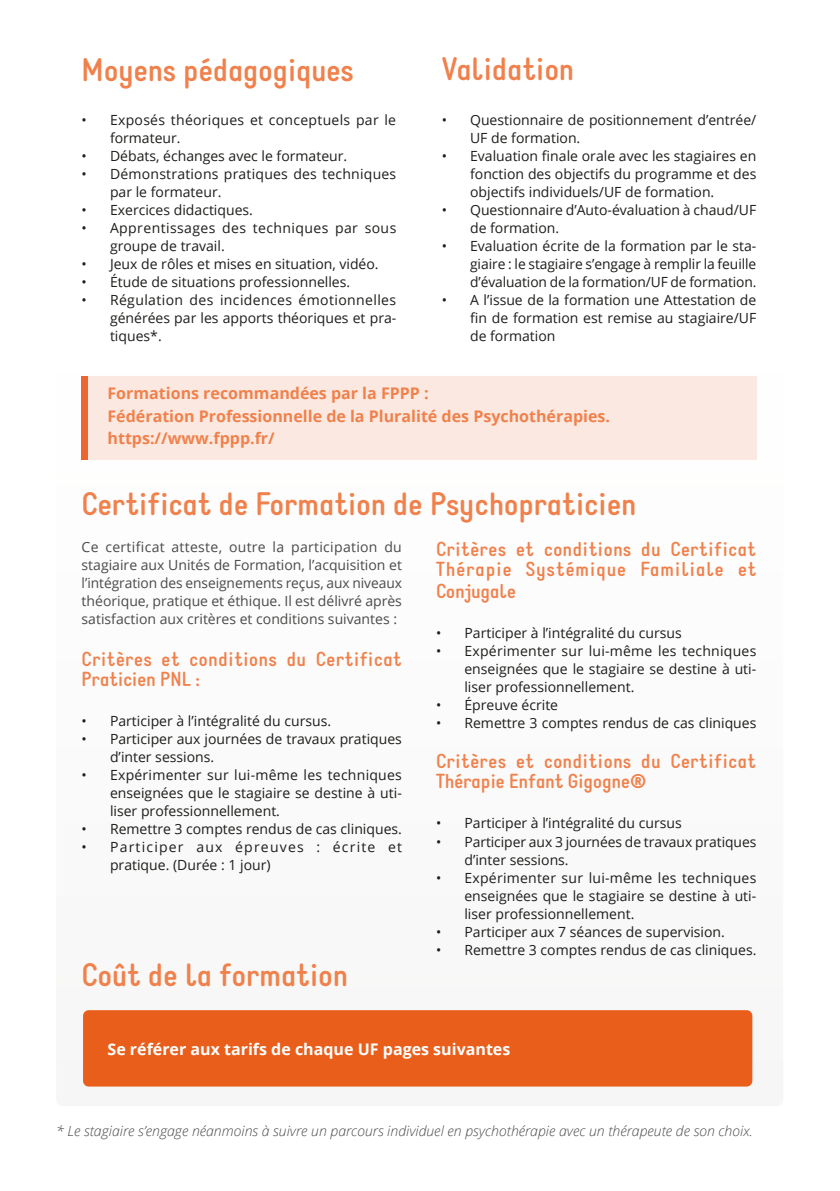
<style>
.page{position:relative;width:840px;height:1191px;background:#fff}
.page>*{position:absolute;margin:0;border:0;box-sizing:border-box;transform-origin:0 0}
.t1{font:700 32px "Static";color:#f0814c}
.t2{font:700 20px/20px "Static";letter-spacing:.025em;color:#f0814c}
.t3{font:700 20px "Static";color:#f0814c}
.t4{font:700 16px/22px "Open Sans";color:#f0814c}
.t5{font:700 16px "Open Sans";color:#fff}
.t6{font:14px/18px "Open Sans";color:#1d1d1b;text-align:justify}
.t7{font:14px/18px "Open Sans";color:#4a4a49;text-align:justify}
.t8{font:italic 300 14px "Open Sans";color:#4a4a49}
.t9{font:14px/18px "Open Sans";letter-spacing:.085em;color:#1d1d1b}
.t10{font:14px/18px "Open Sans";letter-spacing:.03em;color:#1d1d1b}
.t11{font:14px/18px "Open Sans";letter-spacing:.02em;color:#1d1d1b}
</style>
<div class="page">
<div style="left:83px;top:1010px;width:669px;height:76px;background:#e95e1b;border-radius:6px"></div>
<div style="left:82px;top:377px;width:6px;height:83px;background:#ec672f"></div>
<div style="left:88px;top:377px;width:668px;height:83px;background:#fbe9e1"></div>
<h1 class="t1" style="left:82px;top:51px;width:274px">Moyens pédagogiques</h1>
<p class="t11" style="left:110px;top:110px;width:287px;text-indent:-28px">• Exposés théoriques et conceptuels par le formateur.</p>
<p class="t6" style="left:82px;top:146px;width:267px">• Débats, échanges avec le formateur.</p>
<p class="t6" style="left:110px;top:164px;width:287px;text-indent:-28px">• Démonstrations pratiques des techniques par le formateur.</p>
<p class="t6" style="left:82px;top:200px;width:173px">• Exercices didactiques.</p>
<p class="t10" style="left:110px;top:218px;width:288px;text-indent:-28px">• Apprentissages des techniques par sous groupe de travail.</p>
<p class="t6" style="left:82px;top:254px;width:298px">• Jeux de rôles et mises en situation, vidéo.</p>
<p class="t6" style="left:82px;top:272px;width:270px">• Étude de situations professionnelles.</p>
<p class="t6" style="left:110px;top:290px;width:288px;text-indent:-28px">• Régulation des incidences émotionnelles générées par les apports théoriques et pra&shy;tiques*.</p>
<h1 class="t1" style="left:441px;top:49px;width:134px">Validation</h1>
<p class="t6" style="left:470px;top:110px;width:287px;text-indent:-28px">• Questionnaire de positionnement d’entrée/<br>UF de formation.</p>
<p class="t6" style="left:470px;top:146px;width:288px;text-indent:-28px">• Evaluation finale orale avec les stagiaires en fonction des objectifs du programme et des objectifs individuels/UF de formation.</p>
<p class="t6" style="left:470px;top:200px;width:287px;text-indent:-28px">• Questionnaire d’Auto-évaluation à chaud/UF de formation.</p>
<p class="t6" style="left:470px;top:236px;width:288px;text-indent:-28px">• Evaluation écrite de la formation par le sta&shy;giaire : le stagiaire s’engage à remplir la feuille d’évaluation de la formation/UF de formation.</p>
<p class="t6" style="left:470px;top:290px;width:288px;text-indent:-28px">• A l’issue de la formation une Attestation de fin de formation est remise au stagiaire/UF de formation</p>
<p class="t4" style="left:107px;top:382px;width:503px">Formations recommandées par la FPPP :<br>Fédération Professionnelle de la Pluralité des Psychothérapies. https://www.fppp.fr/</p>
<h1 class="t1" style="left:82px;top:484px;width:556px">Certificat de Formation de Psychopraticien</h1>
<p class="t7" style="left:82px;top:538px;width:322px">Ce certificat atteste, outre la participation du stagiaire aux Unités de Formation, l’acquisition et l’intégration des enseignements reçus, aux niveaux théorique, pratique et éthique. Il est délivré après satisfaction aux critères et conditions suivantes :</p>
<h2 class="t2" style="left:82px;top:649px;width:321px">Critères et conditions du Certificat<br>Praticien PNL :</h2>
<p class="t6" style="left:82px;top:711px;width:251px">• Participer à l’intégralité du cursus.</p>
<p class="t6" style="left:110px;top:729px;width:293px;text-indent:-28px">• Participer aux journées de travaux pratiques d’inter sessions.</p>
<p class="t6" style="left:110px;top:765px;width:293px;text-indent:-28px">• Expérimenter sur lui-même les techniques enseignées que le stagiaire se destine à uti&shy;liser professionnellement.</p>
<p class="t6" style="left:82px;top:819px;width:322px">• Remettre 3 comptes rendus de cas cliniques.</p>
<p class="t9" style="left:110px;top:837px;width:293px;text-indent:-28px">• Participer aux épreuves : écrite et pratique. (Durée : 1 jour)</p>
<h1 class="t1" style="left:82px;top:956px;width:268px">Coût de la formation</h1>
<h2 class="t2" style="left:436px;top:540px;width:322px">Critères et conditions du Certificat<br>Thérapie Systémique Familiale et</h2>
<h2 class="t3" style="left:436px;top:579px;width:81px">Conjugale</h2>
<p class="t6" style="left:436px;top:624px;width:247px">• Participer à l’intégralité du cursus</p>
<p class="t6" style="left:464px;top:642px;width:293px;text-indent:-28px">• Expérimenter sur lui-même les techniques enseignées que le stagiaire se destine à uti&shy;liser professionnellement.</p>
<p class="t6" style="left:436px;top:696px;width:123px">• Épreuve écrite</p>
<p class="t6" style="left:436px;top:714px;width:322px">• Remettre 3 comptes rendus de cas cliniques</p>
<h2 class="t2" style="left:436px;top:752px;width:321px">Critères et conditions du Certificat<br>Thérapie Enfant Gigogne®</h2>
<p class="t6" style="left:436px;top:814px;width:247px">• Participer à l’intégralité du cursus</p>
<p class="t6" style="left:464px;top:832px;width:293px;text-indent:-28px">• Participer aux 3 journées de travaux pratiques d’inter sessions.</p>
<p class="t6" style="left:464px;top:868px;width:293px;text-indent:-28px">• Expérimenter sur lui-même les techniques enseignées que le stagiaire se destine à uti&shy;liser professionnellement.</p>
<p class="t6" style="left:436px;top:922px;width:290px">• Participer aux 7 séances de supervision.</p>
<p class="t6" style="left:436px;top:940px;width:322px">• Remettre 3 comptes rendus de cas cliniques.</p>
<p class="t5" style="left:107px;top:1037px;width:404px">Se référer aux tarifs de chaque UF pages suivantes</p>
<p class="t8" style="left:56px;top:1121px;width:697px">* Le stagiaire s’engage néanmoins à suivre un parcours individuel en psychothérapie avec un thérapeute de son choix.</p>
</div>
